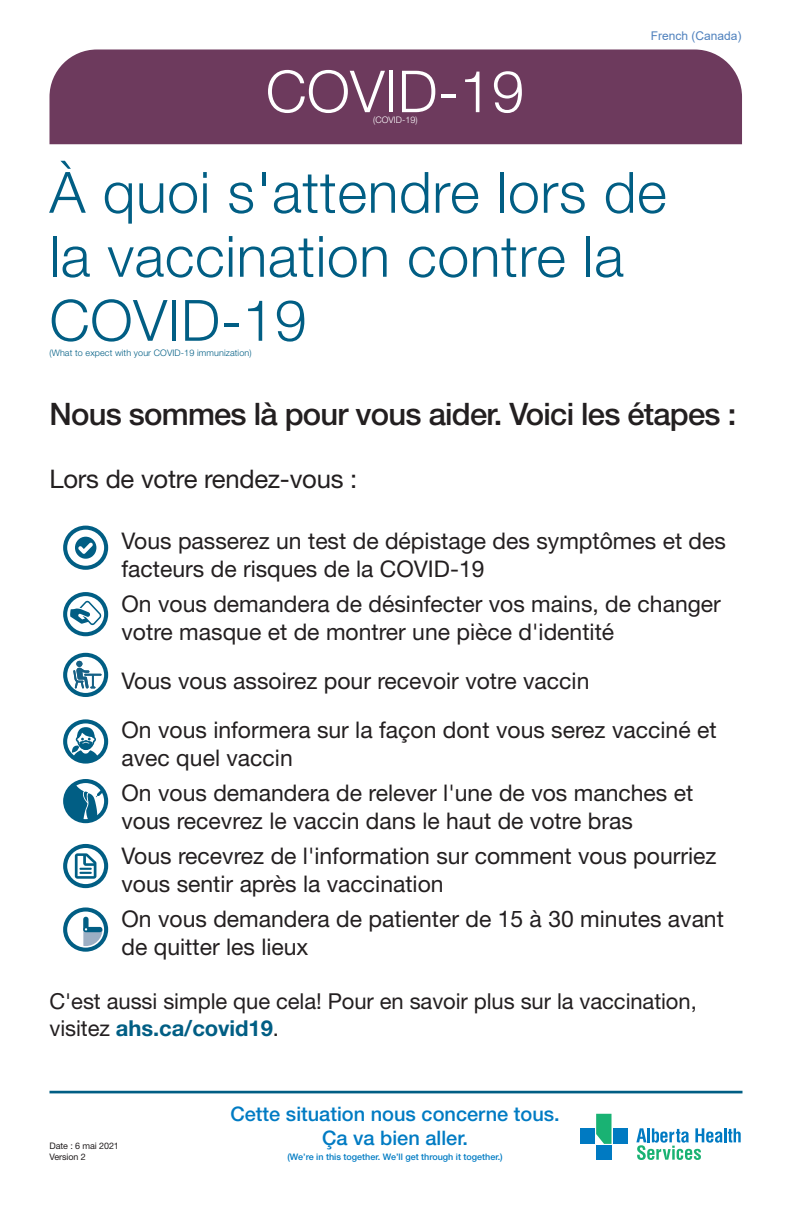
<style>
.page{position:relative;width:792px;height:1224px;background:#fff}
.page>*{position:absolute;margin:0;border:0;box-sizing:border-box;transform-origin:0 0}
.t1{font:300 58px "Helvetica Neue LT Std";letter-spacing:.005em;color:#fff}
.t2{font:300 57px/64px "Helvetica Neue LT Std";letter-spacing:.01em;color:#015e84}
.t3{font:500 31px "Helvetica Neue LT Std";letter-spacing:-.025em;color:#231f20}
.t4{font:25.6px "Helvetica Neue LT Std";letter-spacing:-.01em;color:#231f20}
.t5{font:23px/27.5px "Helvetica Neue LT Std";color:#231f20}
.t6{font:22px/26.4px "Helvetica Neue LT Std";letter-spacing:-.005em;color:#231f20}
.t7{font:500 20px/24px "Helvetica Neue LT Std";color:#007bc3;text-align:center}
.t8{font:12px "Arial";color:#4f81bd}
.t9{font:500 9px "Helvetica Neue LT Std";color:#007bc3}
.t10{font:300 9px "Helvetica Neue LT Std";letter-spacing:.01em;color:#015e84}
.t11{font:9px/10.8px "Helvetica Neue LT Std";letter-spacing:-.01em;color:#231f20}
.t12{font:300 9px "Helvetica Neue LT Std";letter-spacing:.005em;color:#fff}
.s1{font-weight:700;color:#015e84}
</style>
<div class="page">
<div style="left:49px;top:49px;width:693px;height:95px;background:#6d3a5d"></div>
<hr style="left:50px;top:1091px;width:692px;height:2px;background:#015e84">
<hr style="left:724px;top:1128px;width:3px;height:14px;background:#007ac2">
<svg style="left:728px;top:1128px;width:13px;height:15px"></svg>
<svg style="left:636px;top:1128px;width:86px;height:32px"></svg>
<div style="left:580px;top:1128px;width:15px;height:16px;background:#007ac2"></div>
<div style="left:613px;top:1128px;width:15px;height:16px;background:#007ac2"></div>
<div style="left:596px;top:1145px;width:16px;height:15px;background:#007ac2"></div>
<svg style="left:596px;top:1114px;width:16px;height:30px"></svg>
<div style="left:63px;top:592px;width:45px;height:44px;border:4px solid #015e84;border-radius:50%"></div>
<svg style="left:70px;top:600px;width:32px;height:25px"></svg>
<div style="left:63px;top:719px;width:45px;height:45px;border:4px solid #015e84;border-radius:50%"></div>
<svg style="left:72px;top:727px;width:26px;height:34px"></svg>
<div style="left:63px;top:526px;width:45px;height:44px;border:4px solid #015e84;border-radius:50%"></div>
<svg style="left:75px;top:537px;width:21px;height:22px"></svg>
<div style="left:63px;top:653px;width:45px;height:44px;border:4px solid #015e84;border-radius:50%"></div>
<svg style="left:73px;top:661px;width:29px;height:28px"></svg>
<div style="left:63px;top:779px;width:45px;height:44px;border:4px solid #015e84;border-radius:50%"></div>
<svg style="left:66px;top:785px;width:39px;height:36px"></svg>
<div style="left:63px;top:844px;width:45px;height:44px;border:4px solid #015e84;border-radius:50%"></div>
<svg style="left:75px;top:853px;width:21px;height:26px"></svg>
<div style="left:63px;top:907px;width:45px;height:45px;border:4px solid #015e84;border-radius:50%"></div>
<svg style="left:63px;top:911px;width:40px;height:38px"></svg>
<p class="t8" style="left:651px;top:28px;width:92px">French (Canada)</p>
<p class="t1" style="left:266px;top:56px;width:260px">COVID-19</p>
<p class="t12" style="left:373px;top:114px;width:46px">(COVID-19)</p>
<p class="t2" style="left:50px;top:159px;width:619px">À quoi s'attendre lors de la vaccination contre la<br>COVID-19</p>
<p class="t10" style="left:50px;top:347px;width:204px">(What to expect with your COVID-19 immunization)</p>
<p class="t3" style="left:50px;top:396px;width:688px">Nous sommes là pour vous aider. Voici les étapes :</p>
<p class="t4" style="left:50px;top:464px;width:309px">Lors de votre rendez-vous :</p>
<p class="t5" style="left:122px;top:527px;width:606px">Vous passerez un test de dépistage des symptômes et des facteurs de risques de la COVID-19</p>
<p class="t5" style="left:122px;top:590px;width:601px">On vous demandera de désinfecter vos mains, de changer votre masque et de montrer une pièce d'identité</p>
<p class="t5" style="left:122px;top:667px;width:469px">Vous vous assoirez pour recevoir votre vaccin</p>
<p class="t5" style="left:122px;top:716px;width:597px">On vous informera sur la façon dont vous serez vacciné et avec quel vaccin</p>
<p class="t5" style="left:122px;top:779px;width:573px">On vous demandera de relever l'une de vos manches et vous recevrez le vaccin dans le haut de votre bras</p>
<p class="t5" style="left:122px;top:842px;width:597px">Vous recevrez de l'information sur comment vous pourriez vous sentir après la vaccination</p>
<p class="t5" style="left:122px;top:905px;width:604px">On vous demandera de patienter de 15 à 30 minutes avant de quitter les lieux</p>
<p class="t6" style="left:50px;top:988px;width:649px">C'est aussi simple que cela! Pour en savoir plus sur la vaccination, visitez <span class="s1">ahs.ca/covid19</span>.</p>
<p class="t11" style="left:50px;top:1140px;width:71px">Date : 6 mai 2021<br>Version 2</p>
<p class="t7" style="left:230px;top:1101px;width:331px">Cette situation nous concerne tous.<br>Ça va bien aller.</p>
<p class="t9" style="left:287px;top:1151px;width:217px">(We’re in this together. We’ll get through it together.)</p>
</div>
